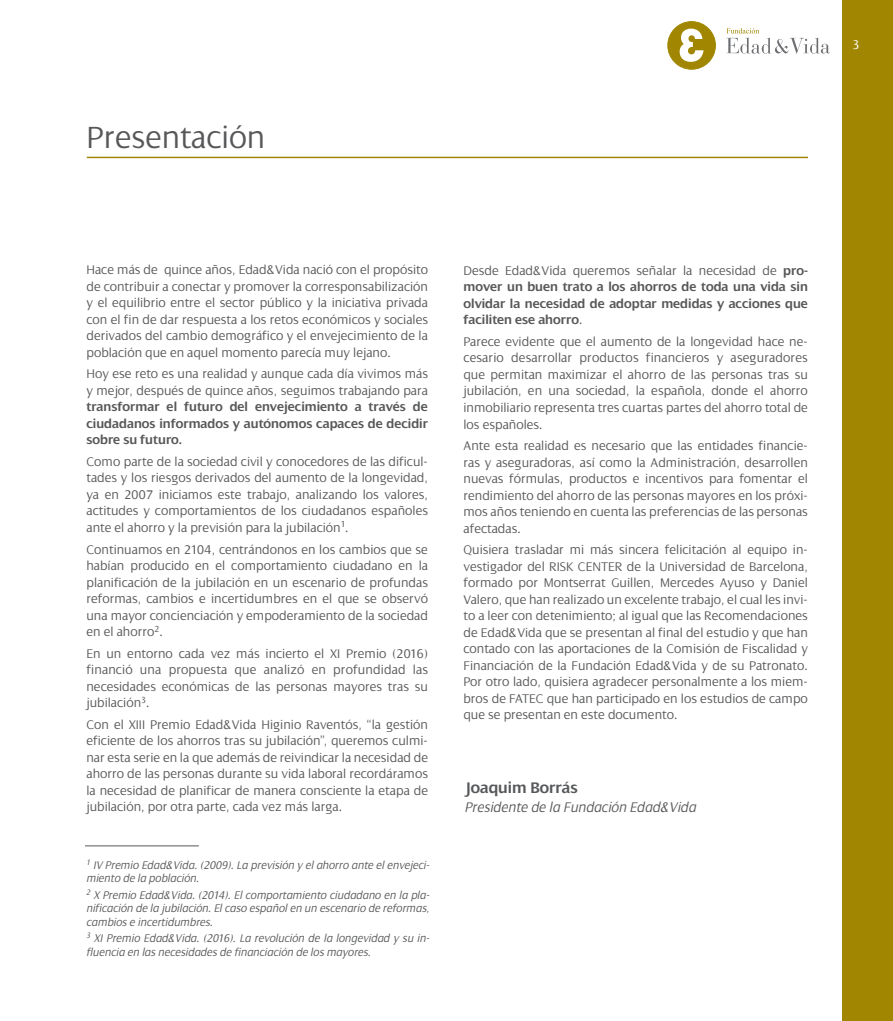
<style>
.page{position:relative;width:893px;height:1021px;background:#fff}
.page>*{position:absolute;margin:0;border:0;box-sizing:border-box;transform-origin:0 0}
.Titulo_capitulo{font:300 33px "Dialog";color:#57585a}
.ladillo_1_1{font:600 16.5px "Dialog";color:#57585a}
.ladillo_1_1-2{font:italic 300 15px "Dialog";color:#57585a}
.Texto{font:300 13.5px/16.5px "Dialog";color:#57585a;text-align:justify}
.Texto-2{font:600 13.5px/16.5px "Dialog";color:#57585a;text-align:justify}
.t1{font:300 13.5px "Dialog";color:#fff}
.Texto-3{font:italic 300 12px/13.5px "Dialog";color:#57585a}
.s1{font-weight:300}
</style>
<div class="page">
<div style="left:842px;top:0;width:51px;height:1020px;background:#a18701"></div>
<div style="left:668px;top:22px;width:47px;height:47px;background:#a18701;border-radius:50%"></div>
<div style="left:668px;top:21px;width:48px;height:48px;border:1px solid #a18701;border-radius:50%"></div>
<svg style="left:680px;top:29px;width:23px;height:33px"></svg>
<svg style="left:726px;top:28px;width:104px;height:26px"></svg>
<hr style="left:87px;top:157px;width:721px;height:1px;background:#a18701">
<hr style="left:85px;top:845px;width:114px;height:1px;background:#57585a">
<p class="Titulo_capitulo" style="left:87px;top:119px;width:180px">Presentación</p>
<p class="t1" style="left:852px;top:37px;width:9px">3</p>
<p class="Texto" style="left:86px;top:261px;width:343px">Hace más de quince años, Edad&amp;Vida nació con el propósito de contribuir a conectar y promover la corresponsabilización y el equilibrio entre el sector público y la iniciativa privada con el fin de dar respuesta a los retos económicos y sociales derivados del cambio demográfico y el envejecimiento de la población que en aquel momento parecía muy lejano.</p>
<p class="Texto-2" style="left:86px;top:366px;width:343px"><span class="s1">Hoy ese reto es una realidad y aunque cada día vivimos más y mejor, después de quince años, seguimos trabajando para </span>transformar el futuro del envejecimiento a través de ciudadanos informados y autónomos capaces de decidir sobre su futuro.</p>
<p class="Texto" style="left:86px;top:453px;width:343px">Como parte de la sociedad civil y conocedores de las dificul&shy;tades y los riesgos derivados del aumento de la longevidad, ya en 2007 iniciamos este trabajo, analizando los valores, actitudes y comportamientos de los ciudadanos españoles ante el ahorro y la previsión para la jubilación<sup>1</sup>.</p>
<p class="Texto" style="left:86px;top:541px;width:343px">Continuamos en 2104, centrándonos en los cambios que se habían producido en el comportamiento ciudadano en la planificación de la jubilación en un escenario de profundas reformas, cambios e incertidumbres en el que se observó una mayor concienciación y empoderamiento de la sociedad en el ahorro<sup>2</sup>.</p>
<p class="Texto" style="left:86px;top:645px;width:343px">En un entorno cada vez más incierto el XI Premio (2016) financió una propuesta que analizó en profundidad las necesidades económicas de las personas mayores tras su jubilación<sup>3</sup>.</p>
<p class="Texto" style="left:86px;top:716px;width:343px">Con el XIII Premio Edad&amp;Vida Higinio Raventós, “la gestión eficiente de los ahorros tras su jubilación”, queremos culmi&shy;nar esta serie en la que además de reivindicar la necesidad de ahorro de las personas durante su vida laboral recordáramos la necesidad de planificar de manera consciente la etapa de jubilación, por otra parte, cada vez más larga.</p>
<p class="Texto-3" style="left:86px;top:858px;width:345px"><sup>1</sup> IV Premio Edad&amp;Vida. (2009). La previsión y el ahorro ante el envejeci&shy;miento de la población.</p>
<p class="Texto-3" style="left:86px;top:888px;width:345px;text-align:justify"><sup>2</sup> X Premio Edad&amp;Vida. (2014). El comportamiento ciudadano en la pla&shy;nificación de la jubilación. El caso español en un escenario de reformas, cambios e incertidumbres.</p>
<p class="Texto-3" style="left:86px;top:931px;width:345px"><sup>3</sup> XI Premio Edad&amp;Vida. (2016). La revolución de la longevidad y su in&shy;fluencia en las necesidades de financiación de los mayores.</p>
<p class="Texto-2" style="left:463px;top:262px;width:346px"><span class="s1">Desde Edad&amp;Vida queremos señalar la necesidad de</span> pro&shy;mover un buen trato a los ahorros de toda una vida sin olvidar la necesidad de adoptar medidas y acciones que faciliten ese ahorro<span class="s1">.</span></p>
<p class="Texto" style="left:463px;top:333px;width:346px">Parece evidente que el aumento de la longevidad hace ne&shy;cesario desarrollar productos financieros y aseguradores que permitan maximizar el ahorro de las personas tras su jubilación, en una sociedad, la española, donde el ahorro inmobiliario representa tres cuartas partes del ahorro total de los españoles.</p>
<p class="Texto" style="left:463px;top:437px;width:346px">Ante esta realidad es necesario que las entidades financie&shy;ras y aseguradoras, así como la Administración, desarrollen nuevas fórmulas, productos e incentivos para fomentar el rendimiento del ahorro de las personas mayores en los próxi&shy;mos años teniendo en cuenta las preferencias de las personas afectadas.</p>
<p class="Texto" style="left:463px;top:541px;width:346px">Quisiera trasladar mi más sincera felicitación al equipo in&shy;vestigador del RISK CENTER de la Universidad de Barcelona, formado por Montserrat Guillen, Mercedes Ayuso y Daniel Valero, que han realizado un excelente trabajo, el cual les invi&shy;to a leer con detenimiento; al igual que las Recomendaciones de Edad&amp;Vida que se presentan al final del estudio y que han contado con las aportaciones de la Comisión de Fiscalidad y Financiación de la Fundación Edad&amp;Vida y de su Patronato.<br>Por otro lado, quisiera agradecer personalmente a los miem&shy;bros de FATEC que han participado en los estudios de campo que se presentan en este documento.</p>
<p class="ladillo_1_1" style="left:465px;top:779px;width:115px">Joaquim Borrás</p>
<p class="ladillo_1_1-2" style="left:465px;top:799px;width:233px">Presidente de la Fundación Edad&amp;Vida</p>
</div>
